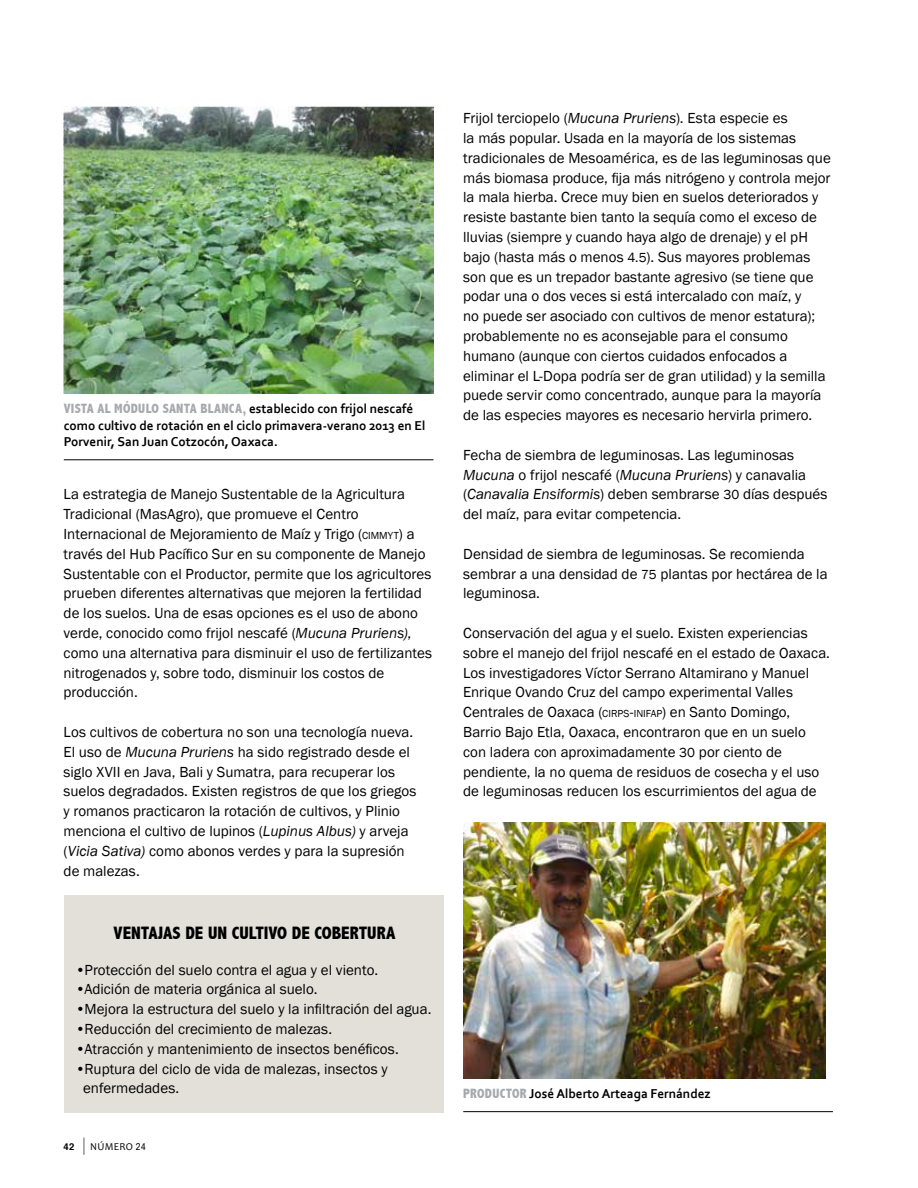
<style>
.page{position:relative;width:918px;height:1188px;background:#fff}
.page>*{position:absolute;margin:0;border:0;box-sizing:border-box;transform-origin:0 0}
.t1{font:800 condensed 18px "Abadi";color:#000}
.t2{font:15px/19.8px "Franklin Gothic";color:#000}
.t3{font:700 13.5px/16.2px "Corbel";color:#000}
.t4{font:10.5px "Candara";letter-spacing:.03em;color:#000}
.t5{font:700 9.45px "Helvetica";color:#000}
.s1{font-family:"Abadi";font-weight:800;font-stretch:condensed;color:#a7a9ac}
.s2{font-size:10.5px}
.s3{font-style:italic}
.s4{font-family:"Arial Narrow";font-size:9.45px}
.s5{font-size:13.5px}
</style>
<div class="page">
<svg style="left:83px;top:1138px;width:2px;height:17px"></svg>
<div style="left:64px;top:895px;width:379px;height:218px;background:#e2e0d9"></div>
<img style="left:63px;top:106px;width:370px;height:288px">
<img style="left:463px;top:823px;width:362px;height:255px">
<hr style="left:64px;top:460px;width:369px;height:1px;background:#000">
<hr style="left:463px;top:1111px;width:370px;height:1px;background:#000">
<p class="t3" style="left:64px;top:401px;width:363px"><span class="s1">VISTA AL MÓDULO SANTA BLANCA,</span> establecido con frijol nescafé como cultivo de rotación en el ciclo primavera-verano 2013 en El<br>Porvenir, San Juan Cotzocón, Oaxaca.</p>
<p class="t2" style="left:64px;top:485px;width:370px">La estrategia de Manejo Sustentable de la Agricultura Tradicional (MasAgro), que promueve el Centro Internacional de Mejoramiento de Maíz y Trigo (<span class="s2">CIMMYT</span>) a través del Hub Pacífico Sur en su componente de Manejo Sustentable con el Productor, permite que los agricultores prueben diferentes alternativas que mejoren la fertilidad de los suelos. Una de esas opciones es el uso de abono verde, conocido como frijol nescafé (<span class="s3">Mucuna Pruriens)</span>, como una alternativa para disminuir el uso de fertilizantes nitrogenados y, sobre todo, disminuir los costos de producción.</p>
<p class="t2" style="left:64px;top:722px;width:354px">Los cultivos de cobertura no son una tecnología nueva.<br>El uso de <span class="s3">Mucuna Pruriens</span> ha sido registrado desde el siglo XVII en Java, Bali y Sumatra, para recuperar los suelos degradados. Existen registros de que los griegos y romanos practicaron la rotación de cultivos, y Plinio menciona el cultivo de lupinos (<span class="s3">Lupinus Albus)</span> y arveja (<span class="s3">Vicia Sativa)</span> como abonos verdes y para la supresión de malezas.</p>
<p class="t1" style="left:114px;top:923px;width:283px">VENTAJAS DE UN CULTIVO DE COBERTURA</p>
<p class="t2" style="left:76px;top:960px;width:304px">•Protección del suelo contra el agua y el viento.</p>
<p class="t2" style="left:76px;top:980px;width:243px">•Adición de materia orgánica al suelo.</p>
<p class="t2" style="left:76px;top:1000px;width:357px">•Mejora la estructura del suelo y la infiltración del agua.</p>
<p class="t2" style="left:76px;top:1019px;width:258px">•Reducción del crecimiento de malezas.</p>
<p class="t2" style="left:76px;top:1039px;width:325px">•Atracción y mantenimiento de insectos benéficos.</p>
<p class="t2" style="left:83px;top:1059px;width:306px;text-indent:-8px">•Ruptura del ciclo de vida de malezas, insectos y enfermedades.</p>
<p class="t5" style="left:64px;top:1139px;width:12px">42</p>
<p class="t4" style="left:90px;top:1140px;width:57px">NÚMERO <span class="s4">24</span></p>
<p class="t2" style="left:463px;top:109px;width:369px">Frijol terciopelo (<span class="s3">Mucuna Pruriens</span>). Esta especie es<br>la más popular. Usada en la mayoría de los sistemas tradicionales de Mesoamérica, es de las leguminosas que más biomasa produce, fija más nitrógeno y controla mejor la mala hierba. Crece muy bien en suelos deteriorados y resiste bastante bien tanto la sequía como el exceso de lluvias (siempre y cuando haya algo de drenaje) y el pH bajo (hasta más o menos <span class="s5">4.5</span>). Sus mayores problemas son que es un trepador bastante agresivo (se tiene que podar una o dos veces si está intercalado con maíz, y<br>no puede ser asociado con cultivos de menor estatura); probablemente no es aconsejable para el consumo humano (aunque con ciertos cuidados enfocados a eliminar el L-Dopa podría ser de gran utilidad) y la semilla puede servir como concentrado, aunque para la mayoría de las especies mayores es necesario hervirla primero.</p>
<p class="t2" style="left:463px;top:445px;width:366px">Fecha de siembra de leguminosas. Las leguminosas <span class="s3">Mucuna</span> o frijol nescafé (<span class="s3">Mucuna Pruriens</span>) y canavalia (<span class="s3">Canavalia Ensiformis</span>) deben sembrarse <span class="s5">30</span> días después del maíz, para evitar competencia.</p>
<p class="t2" style="left:463px;top:544px;width:366px">Densidad de siembra de leguminosas. Se recomienda sembrar a una densidad de <span class="s5">75</span> plantas por hectárea de la leguminosa.</p>
<p class="t2" style="left:463px;top:623px;width:368px">Conservación del agua y el suelo. Existen experiencias sobre el manejo del frijol nescafé en el estado de Oaxaca.<br>Los investigadores Víctor Serrano Altamirano y Manuel Enrique Ovando Cruz del campo experimental Valles Centrales de Oaxaca (<span class="s2">CIRPS</span>-<span class="s2">INIFAP</span>) en Santo Domingo, Barrio Bajo Etla, Oaxaca, encontraron que en un suelo con ladera con aproximadamente <span class="s5">30</span> por ciento de pendiente, la no quema de residuos de cosecha y el uso de leguminosas reducen los escurrimientos del agua de</p>
<p class="t3" style="left:463px;top:1085px;width:249px"><span class="s1">PRODUCTOR</span> José Alberto Arteaga Fernández</p>
</div>
